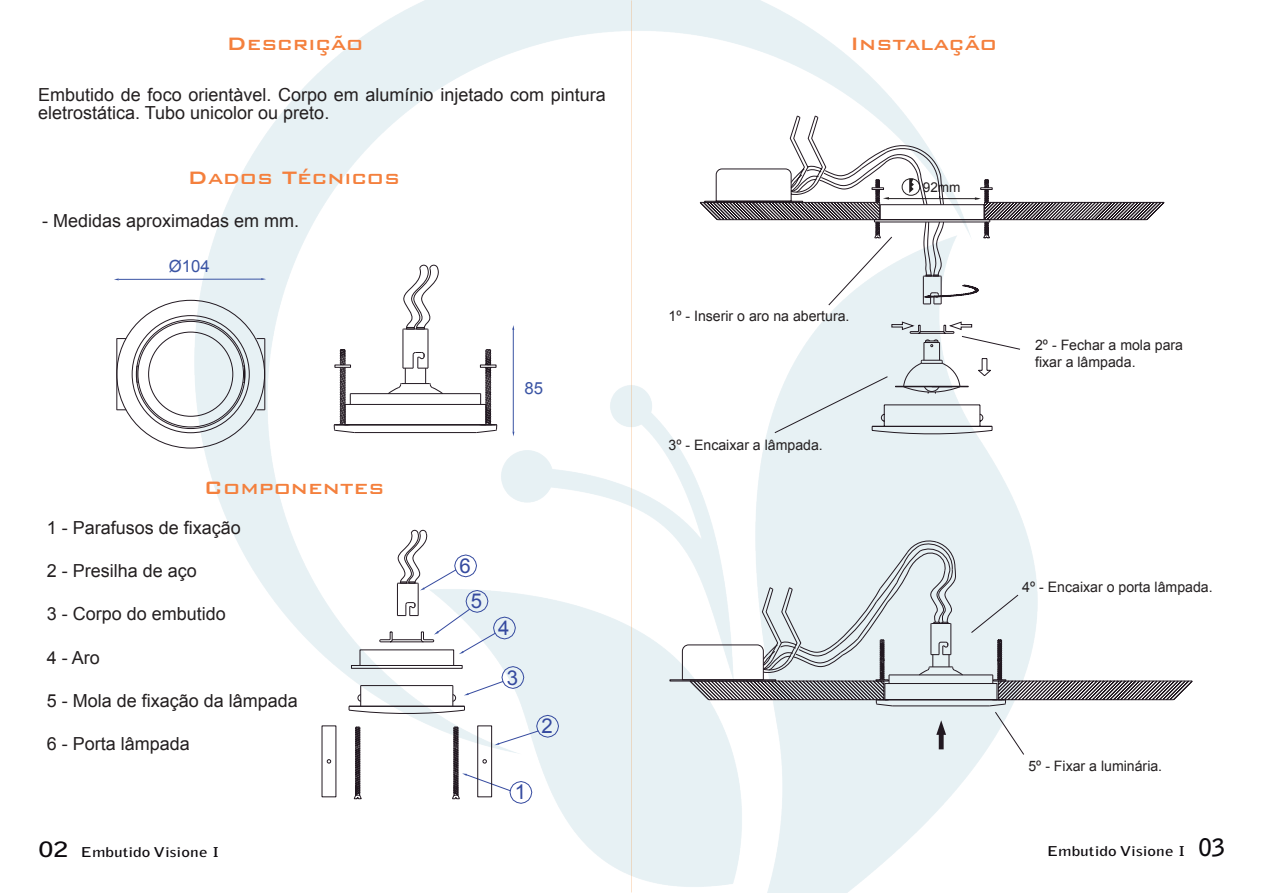
<style>
.page{position:relative;width:1263px;height:893px;background:#fff}
.page>*{position:absolute;margin:0;border:0;box-sizing:border-box;transform-origin:0 0}
.t1{font:500 24px "Bank Gothic BT";color:#f4803d}
.t2{font:20.4px "Arial";color:#354a9f}
.t3{font:18px/18px "Arial";color:#231f20}
.t4{font:16.8px "Arial";letter-spacing:-.005em;color:#3a54a4}
.t5{font:14.4px/17.2px "Arial";color:#231f20}
.t6{font:13.65px "Arial";color:#231f20}
.t7{font:700 13.5px "Bell Gothic Std";color:#0c090d;scale:1.28 1}
.s1{font-size:21px}
.s2{font-size:24px;color:#0b090d}
</style>
<div class="page">
<img style="left:194px;top:0;width:834px;height:893px">
<svg style="left:327px;top:759px;width:4px;height:4px"></svg>
<hr style="left:513px;top:328px;width:1px;height:104px;background:#3a54a4">
<hr style="left:119px;top:279px;width:143px;height:1px;background:#3a54a4">
<svg style="left:995px;top:712px;width:29px;height:43px"></svg>
<svg style="left:936px;top:720px;width:10px;height:29px"></svg>
<hr style="left:265px;top:339px;width:1px;height:71px;background:#221921">
<hr style="left:117px;top:339px;width:1px;height:71px;background:#221921">
<hr style="left:403px;top:329px;width:1px;height:39px;background:#221921">
<hr style="left:428px;top:329px;width:1px;height:39px;background:#221921">
<svg style="left:402px;top:265px;width:37px;height:65px"></svg>
<svg style="left:334px;top:349px;width:163px;height:84px"></svg>
<svg style="left:349px;top:530px;width:210px;height:274px"></svg>
<svg style="left:700px;top:115px;width:464px;height:320px"></svg>
<div style="left:670px;top:680px;width:106px;height:1px;border:1px solid #221921"></div>
<hr style="left:892px;top:706px;width:97px;height:1px;background:#221921">
<svg style="left:682px;top:539px;width:511px;height:167px"></svg>
<h1 class="t1" style="left:226px;top:31px;width:138px">Descrição</h1>
<p class="t3" style="left:38px;top:86px;width:569px">Embutido de foco orientàvel. Corpo em alumínio injetado com pintura eletrostática. Tubo unicolor ou preto.</p>
<h1 class="t1" style="left:187px;top:164px;width:214px">Dados Técnicos</h1>
<p class="t3" style="left:42px;top:212px;width:259px">- Medidas aproximadas em mm.</p>
<p class="t4" style="left:169px;top:255px;width:43px">Ø104</p>
<h1 class="t1" style="left:204px;top:474px;width:182px">Componentes</h1>
<p class="t3" style="left:47px;top:519px;width:196px">1 - Parafusos de fixação</p>
<p class="t3" style="left:47px;top:562px;width:152px">2 - Presilha de aço</p>
<p class="t3" style="left:47px;top:605px;width:181px">3 - Corpo do embutido</p>
<p class="t3" style="left:47px;top:648px;width:55px">4 - Aro</p>
<p class="t3" style="left:47px;top:692px;width:253px">5 - Mola de fixação da lâmpada</p>
<p class="t3" style="left:47px;top:735px;width:145px">6 - Porta lâmpada</p>
<p class="t4" style="left:525px;top:377px;width:20px">85</p>
<p class="t2" style="left:459px;top:552px;width:13px">6</p>
<p class="t2" style="left:471px;top:588px;width:13px">5</p>
<p class="t2" style="left:498px;top:615px;width:13px">4</p>
<p class="t2" style="left:507px;top:664px;width:13px">3</p>
<p class="t2" style="left:541px;top:713px;width:13px">2</p>
<p class="t2" style="left:515px;top:779px;width:13px">1</p>
<h1 class="t1" style="left:850px;top:31px;width:149px">Instalação</h1>
<p class="t5" style="left:668px;top:307px;width:182px">1º - Inserir o aro na abertura.</p>
<p class="t5" style="left:668px;top:437px;width:156px">3º - Encaixar a lâmpada.</p>
<p class="t6" style="left:923px;top:178px;width:39px">92mm</p>
<p class="t5" style="left:1035px;top:336px;width:149px">2º - Fechar a mola para fixar a lâmpada.</p>
<p class="t5" style="left:1022px;top:579px;width:192px">4º - Encaixar o porta lâmpada.</p>
<p class="t5" style="left:1028px;top:757px;width:135px">5º - Fixar a luminária.</p>
<p class="t7" style="left:39px;top:843px;width:142px"><span class="s1">02</span> Embutido Visione I</p>
<p class="t7" style="left:1047px;top:843px;width:141px">Embutido Visione I <span class="s2">03</span></p>
</div>
